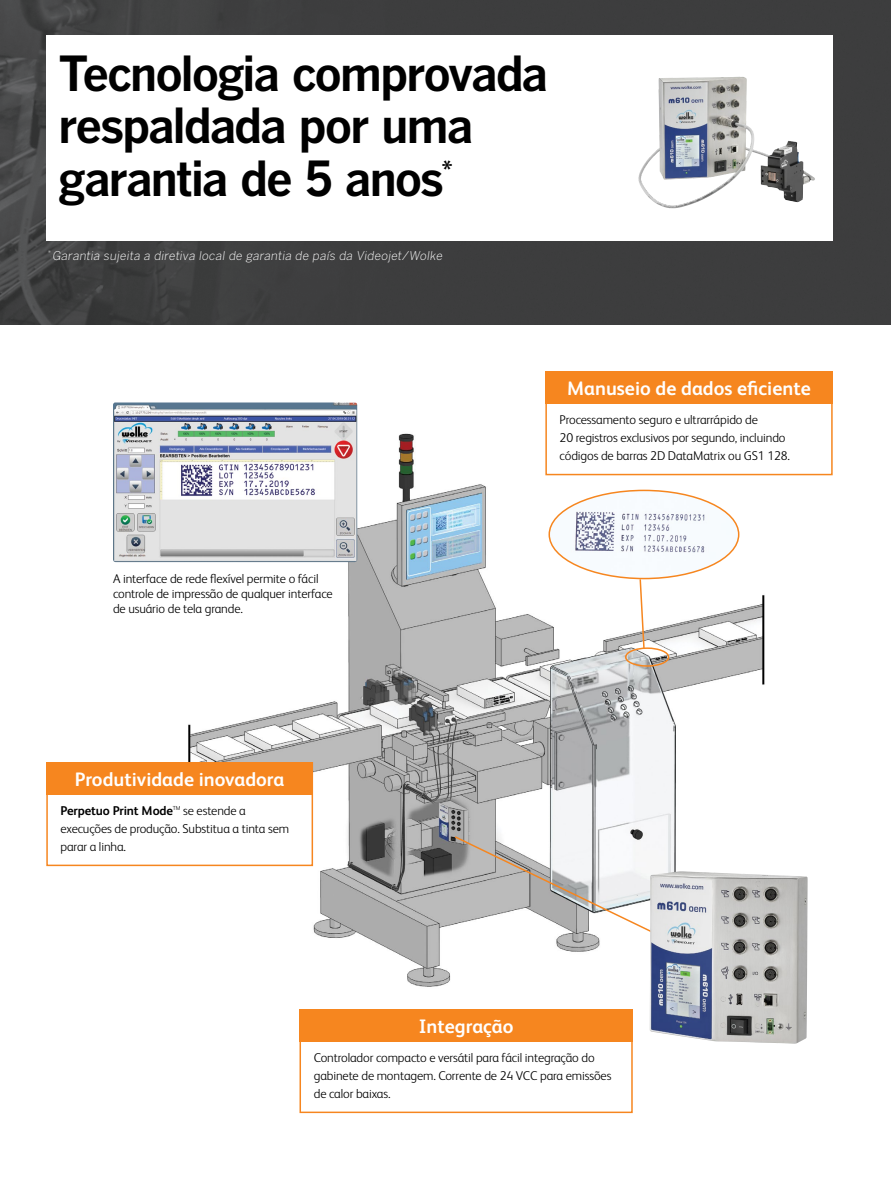
<style>
.page{position:relative;width:891px;height:1188px;background:#fff}
.page>*{position:absolute;margin:0;border:0;box-sizing:border-box;transform-origin:0 0}
.t1{font:700 48px/52.5px "Benton Gothic";letter-spacing:-.05em;color:#000}
.t2{font:700 19.5px "FS Albert Pro";color:#fff}
.t3{font:300 12.75px/18px "FS Albert Pro";letter-spacing:-.01em;color:#000}
.t4{font:italic 300 12px "Benton Gothic";letter-spacing:.01em;color:#fff}
.s1{font-weight:700}
</style>
<div class="page">
<img style="left:0;top:0;width:890px;height:325px">
<hr style="left:890px;top:0;width:1px;height:325px;background:#414042">
<img style="left:179px;top:418px;width:588px;height:569px">
<svg style="left:453px;top:835px;width:221px;height:109px"></svg>
<div style="left:46px;top:36px;width:787px;height:205px;background:#fff"></div>
<img style="left:638px;top:77px;width:177px;height:132px">
<div style="left:47px;top:763px;width:265px;height:102px;background:#fff"></div>
<div style="left:46px;top:762px;width:267px;height:104px;border:2px solid #f6861f"></div>
<div style="left:46px;top:762px;width:267px;height:32px;background:#f6861f"></div>
<div style="left:546px;top:372px;width:286px;height:103px;background:#fff"></div>
<div style="left:545px;top:371px;width:288px;height:104px;border:2px solid #f6861f"></div>
<div style="left:545px;top:371px;width:288px;height:33px;background:#f6861f"></div>
<div style="left:300px;top:1009px;width:333px;height:104px;border:2px solid #f6861f"></div>
<div style="left:300px;top:1009px;width:333px;height:32px;background:#f6861f"></div>
<img style="left:650px;top:871px;width:158px;height:173px">
<div style="left:625px;top:647px;width:44px;height:20px;border:2px solid #f6861f;border-radius:50%"></div>
<svg style="left:639px;top:579px;width:7px;height:71px"></svg>
<img style="left:549px;top:490px;width:190px;height:89px">
<div style="left:549px;top:490px;width:190px;height:89px;border:2px solid #f6861f;border-radius:50%"></div>
<img style="left:113px;top:403px;width:244px;height:159px">
<h1 class="t1" style="left:58px;top:48px;width:492px">Tecnologia comprovada respaldada por uma garantia de 5 anos<sup>*</sup></h1>
<p class="t4" style="left:48px;top:249px;width:397px"><sup>*</sup> Garantia sujeita a diretiva local de garantia de país da Videojet/Wolke</p>
<p class="t3" style="left:113px;top:571px;width:221px;line-height:15px">A interface de rede flexível permite o fácil controle de impressão de qualquer interface de usuário de tela grande.</p>
<h2 class="t2" style="left:75px;top:765px;width:211px">Produtividade inovadora</h2>
<p class="t3" style="left:61px;top:801px;width:230px"><span class="s1">Perpetuo Print Mode</span><sup>TM</sup> se estende a execuções de produção. Substitua a tinta sem parar a linha.</p>
<h2 class="t2" style="left:567px;top:375px;width:245px">Manuseio de dados eficiente</h2>
<p class="t3" style="left:560px;top:410px;width:232px">Processamento seguro e ultrarrápido de<br>20 registros exclusivos por segundo, incluindo códigos de barras 2D DataMatrix ou GS1 128.</p>
<h2 class="t2" style="left:419px;top:1012px;width:96px">Integração</h2>
<p class="t3" style="left:314px;top:1048px;width:299px">Controlador compacto e versátil para fácil integração do gabinete de montagem. Corrente de 24 VCC para emissões de calor baixas.</p>
</div>
